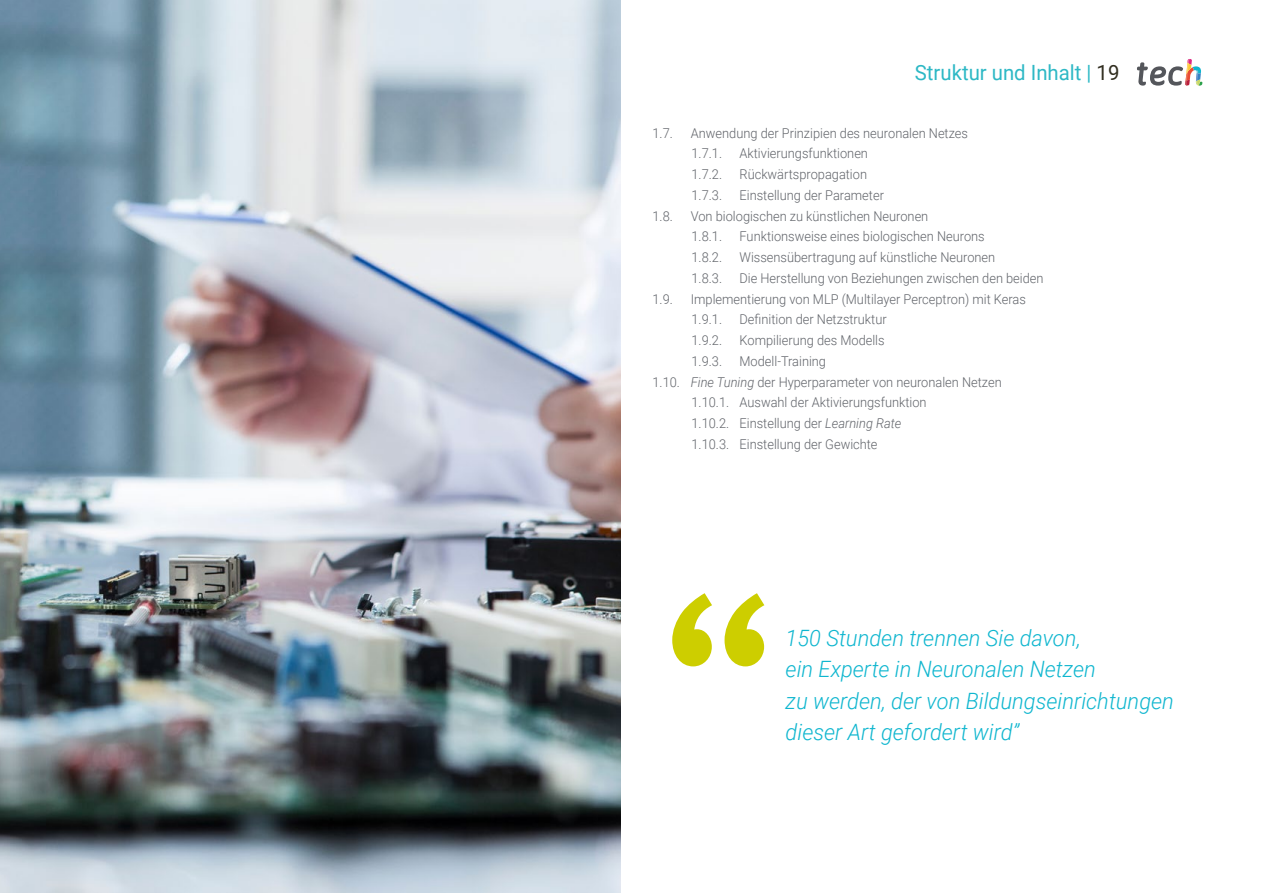
<style>
.page{position:relative;width:1263px;height:893px;background:#fff}
.page>*{position:absolute;margin:0;border:0;box-sizing:border-box;transform-origin:0 0}
.t1{font:italic 300 22.5px/31.5px "Roboto";color:#0fb6cf}
.t2{font:21px "Roboto";color:#2db8c5}
.t3{font:300 13.5px/20.7px "Roboto";color:#61646a;scale:.95 1}
.s1{color:#312e20}
.s2{font-style:italic}
</style>
<div class="page">
<svg style="left:1137px;top:59px;width:65px;height:27px"></svg>
<svg style="left:672px;top:593px;width:92px;height:73px"></svg>
<img style="left:0;top:0;width:621px;height:893px">
<h2 class="t2" style="left:915px;top:57px;width:206px">Struktur und Inhalt | <span class="s1">19</span></h2>
<p class="t3" style="left:652px;top:122px;width:23px">1.7.</p>
<p class="t3" style="left:691px;top:122px;width:293px">Anwendung der Prinzipien des neuronalen Netzes<br>1.7.1.</p>
<p class="t3" style="left:739px;top:143px;width:137px">Aktivierungsfunktionen</p>
<p class="t3" style="left:691px;top:164px;width:34px">1.7.2.</p>
<p class="t3" style="left:739px;top:164px;width:136px">Rückwärtspropagation</p>
<p class="t3" style="left:691px;top:184px;width:34px">1.7.3.</p>
<p class="t3" style="left:739px;top:184px;width:153px">Einstellung der Parameter</p>
<p class="t3" style="left:652px;top:205px;width:23px">1.8.</p>
<p class="t3" style="left:691px;top:205px;width:252px">Von biologischen zu künstlichen Neuronen<br>1.8.1.</p>
<p class="t3" style="left:739px;top:226px;width:260px">Funktionsweise eines biologischen Neurons</p>
<p class="t3" style="left:691px;top:247px;width:34px">1.8.2.</p>
<p class="t3" style="left:739px;top:247px;width:271px">Wissensübertragung auf künstliche Neuronen</p>
<p class="t3" style="left:691px;top:267px;width:34px">1.8.3.</p>
<p class="t3" style="left:739px;top:267px;width:322px">Die Herstellung von Beziehungen zwischen den beiden</p>
<p class="t3" style="left:652px;top:288px;width:23px">1.9.</p>
<p class="t3" style="left:691px;top:288px;width:354px">Implementierung von MLP (Multilayer Perceptron) mit Keras<br>1.9.1.</p>
<p class="t3" style="left:739px;top:309px;width:156px">Definition der Netzstruktur</p>
<p class="t3" style="left:691px;top:330px;width:34px">1.9.2.</p>
<p class="t3" style="left:739px;top:330px;width:154px">Kompilierung des Modells</p>
<p class="t3" style="left:691px;top:350px;width:34px">1.9.3.</p>
<p class="t3" style="left:739px;top:350px;width:93px">Modell-Training</p>
<p class="t3" style="left:652px;top:371px;width:369px">1.10. <span class="s2">Fine Tuning</span> der Hyperparameter von neuronalen Netzen</p>
<p class="t3" style="left:691px;top:392px;width:249px">1.10.1. Auswahl der Aktivierungsfunktion</p>
<p class="t3" style="left:691px;top:413px;width:222px">1.10.2. Einstellung der <span class="s2">Learning Rate</span></p>
<p class="t3" style="left:691px;top:433px;width:197px">1.10.3. Einstellung der Gewichte</p>
<h1 class="t1" style="left:786px;top:621px;width:390px">150 Stunden trennen Sie davon,<br>ein Experte in Neuronalen Netzen<br>zu werden, der von Bildungseinrichtungen dieser Art gefordert wird”</h1>
</div>
